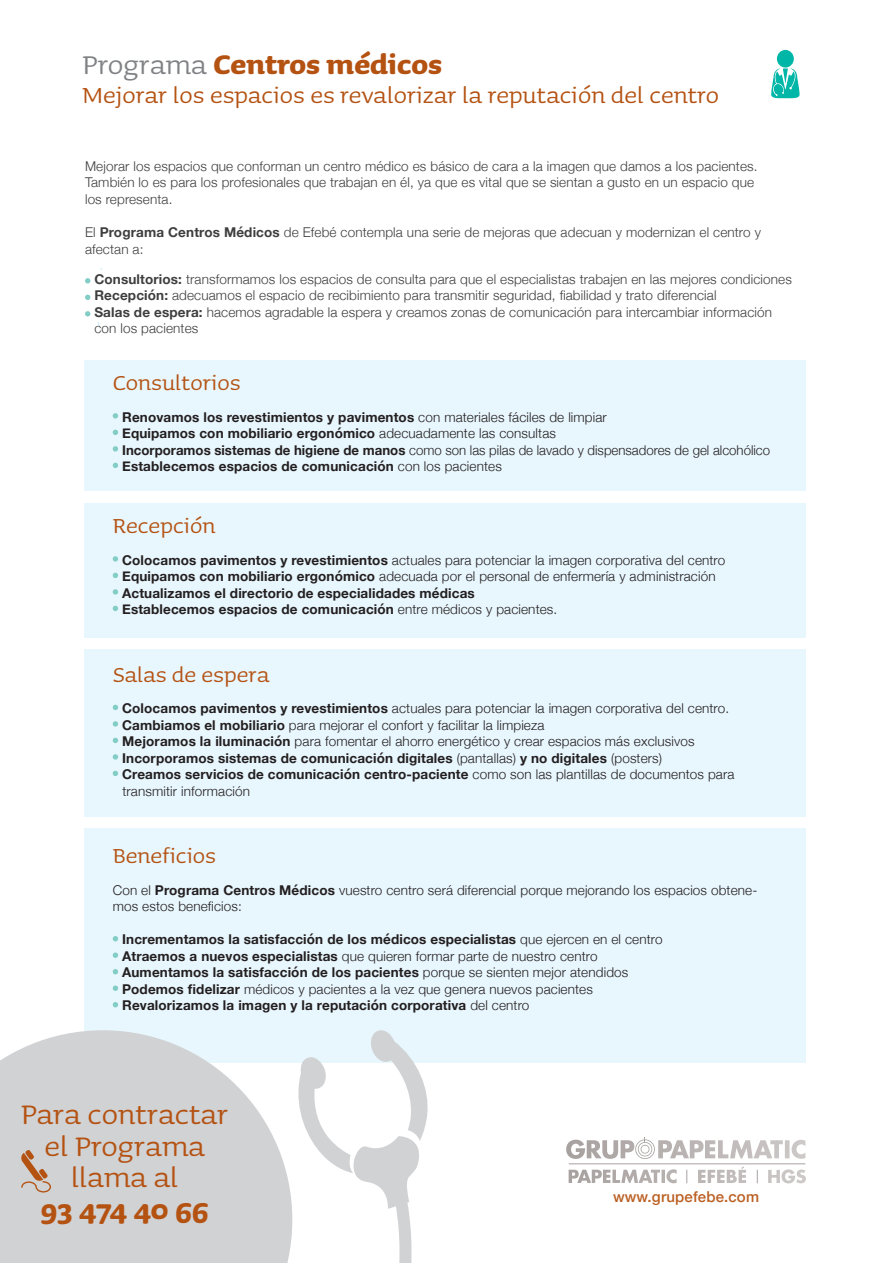
<style>
.page{position:relative;width:893px;height:1263px;background:#fff}
.page>*{position:absolute;margin:0;border:0;box-sizing:border-box;transform-origin:0 0}
.t1{font:35.7px/32px "Sauna";color:#b45212;text-align:center}
.t2{font:700 35.7px "Sauna";color:#b45212}
.t3{font:700 34.2px "Sauna";color:#b45212}
.t4{font:29.1px "Sauna";color:#b45212}
.t5{font:27px "Sauna";color:#b45212}
.t6{font:500 15px "Helvetica Neue";letter-spacing:.01em;color:#bb6023}
.t7{font:300 13.5px/16.5px "Helvetica Neue";letter-spacing:.01em;color:#231f20}
.t8{font:700 13.5px "Helvetica Neue";letter-spacing:.01em;color:#231f20}
.t9{font:300 13.5px "Helvetica Neue";letter-spacing:.01em;color:#3e3e3f}
.s1{font-weight:400;color:#808285}
.s2{font-weight:700}
.s3{font-weight:300}
</style>
<div class="page">
<div style="left:85px;top:829px;width:721px;height:234px;background:#e8f6fd"></div>
<div style="left:0;top:1032px;width:74px;height:231px;background:#d1d2d4"></div>
<svg style="left:113px;top:936px;width:5px;height:5px"></svg>
<svg style="left:113px;top:952px;width:5px;height:6px"></svg>
<svg style="left:113px;top:969px;width:5px;height:5px"></svg>
<svg style="left:113px;top:985px;width:5px;height:6px"></svg>
<svg style="left:113px;top:1002px;width:5px;height:5px"></svg>
<svg style="left:85px;top:278px;width:5px;height:5px"></svg>
<svg style="left:85px;top:295px;width:5px;height:5px"></svg>
<svg style="left:85px;top:311px;width:5px;height:5px"></svg>
<div style="left:85px;top:360px;width:721px;height:131px;background:#e8f6fd"></div>
<svg style="left:113px;top:413px;width:5px;height:5px"></svg>
<svg style="left:113px;top:430px;width:5px;height:5px"></svg>
<svg style="left:113px;top:446px;width:5px;height:5px"></svg>
<svg style="left:113px;top:463px;width:5px;height:5px"></svg>
<div style="left:85px;top:649px;width:721px;height:167px;background:#e8f6fd"></div>
<div style="left:85px;top:503px;width:721px;height:134px;background:#e8f6fd"></div>
<svg style="left:113px;top:705px;width:5px;height:5px"></svg>
<svg style="left:113px;top:721px;width:5px;height:5px"></svg>
<svg style="left:113px;top:738px;width:5px;height:5px"></svg>
<svg style="left:113px;top:754px;width:5px;height:5px"></svg>
<svg style="left:113px;top:771px;width:5px;height:5px"></svg>
<svg style="left:113px;top:556px;width:5px;height:6px"></svg>
<svg style="left:113px;top:573px;width:5px;height:5px"></svg>
<svg style="left:113px;top:589px;width:5px;height:6px"></svg>
<svg style="left:113px;top:606px;width:5px;height:5px"></svg>
<svg style="left:566px;top:1137px;width:239px;height:46px"></svg>
<div style="left:777px;top:50px;width:17px;height:18px;background:#00b6a7;border-radius:50%"></div>
<svg style="left:771px;top:68px;width:28px;height:30px"></svg>
<svg style="left:20px;top:1150px;width:31px;height:42px"></svg>
<svg style="left:74px;top:1030px;width:354px;height:233px"></svg>
<p class="t3" style="left:83px;top:46px;width:361px"><span class="s1">Programa</span> Centros médicos</p>
<p class="t4" style="left:83px;top:79px;width:638px">Mejorar los espacios es revalorizar la reputación del centro</p>
<p class="t9" style="left:85px;top:155px;width:674px">Mejorar los espacios que conforman un centro médico es básico de cara a la imagen que damos a los pacientes.</p>
<p class="t9" style="left:85px;top:172px;width:671px">También lo es para los profesionales que trabajan en él, ya que es vital que se sientan a gusto en un espacio que</p>
<p class="t9" style="left:85px;top:188px;width:89px">los representa.</p>
<p class="t9" style="left:85px;top:221px;width:677px">El <span class="s2">Programa Centros Médicos</span> de Efebé contempla una serie de mejoras que adecuan y modernizan el centro y</p>
<p class="t9" style="left:85px;top:238px;width:60px">afectan a:</p>
<p class="t9" style="left:94px;top:268px;width:699px"><span class="s2">Consultorios:</span> transformamos los espacios de consulta para que el especialistas trabajen en las mejores condiciones</p>
<p class="t9" style="left:94px;top:284px;width:624px"><span class="s2">Recepción:</span> adecuamos el espacio de recibimiento para transmitir seguridad, fiabilidad y trato diferencial</p>
<p class="t9" style="left:94px;top:301px;width:679px"><span class="s2">Salas de espera:</span> hacemos agradable la espera y creamos zonas de comunicación para intercambiar información</p>
<p class="t9" style="left:94px;top:317px;width:105px">con los pacientes</p>
<p class="t5" style="left:113px;top:368px;width:130px">Consultorios</p>
<p class="t8" style="left:122px;top:406px;width:486px">Renovamos los revestimientos y pavimentos <span class="s3">con materiales fáciles de limpiar</span></p>
<p class="t8" style="left:122px;top:423px;width:435px">Equipamos con mobiliario ergonómico <span class="s3">adecuadamente las consultas</span></p>
<p class="t7" style="left:122px;top:440px;width:650px"><span class="s2">Incorporamos sistemas de higiene de manos</span> como son las pilas de lavado y dispensadores de gel alcohólico</p>
<p class="t8" style="left:122px;top:456px;width:381px">Establecemos espacios de comunicación <span class="s3">con los pacientes</span></p>
<p class="t5" style="left:113px;top:511px;width:104px">Recepción</p>
<p class="t7" style="left:122px;top:550px;width:605px"><span class="s2">Colocamos pavimentos y revestimientos</span> actuales para potenciar la imagen corporativa del centro</p>
<p class="t7" style="left:122px;top:567px;width:595px"><span class="s2">Equipamos con mobiliario ergonómico</span> adecuada por el personal de enfermería y administración</p>
<p class="t8" style="left:122px;top:582px;width:354px">Actualizamos el directorio de especialidades médicas</p>
<p class="t8" style="left:122px;top:599px;width:437px">Establecemos espacios de comunicación <span class="s3">entre médicos y pacientes.</span></p>
<p class="t5" style="left:113px;top:660px;width:158px">Salas de espera</p>
<p class="t7" style="left:122px;top:699px;width:609px"><span class="s2">Colocamos pavimentos y revestimientos</span> actuales para potenciar la imagen corporativa del centro.</p>
<p class="t7" style="left:122px;top:715px;width:424px"><span class="s2">Cambiamos el mobiliario</span> para mejorar el confort y facilitar la limpieza</p>
<p class="t7" style="left:122px;top:732px;width:574px"><span class="s2">Mejoramos la iluminación</span> para fomentar el ahorro energético y crear espacios más exclusivos</p>
<p class="t8" style="left:122px;top:747px;width:542px">Incorporamos sistemas de comunicación digitales <span class="s3">(pantallas)</span> y no digitales <span class="s3">(posters)</span></p>
<p class="t8" style="left:122px;top:764px;width:614px">Creamos servicios de comunicación centro-paciente <span class="s3">como son las plantillas de documentos para</span></p>
<p class="t7" style="left:122px;top:781px;width:129px">transmitir información</p>
<p class="t5" style="left:113px;top:841px;width:105px">Beneficios</p>
<p class="t7" style="left:113px;top:881px;width:646px">Con el <span class="s2">Programa Centros Médicos</span> vuestro centro será diferencial porque mejorando los espacios obtene&shy;mos estos beneficios:</p>
<p class="t8" style="left:122px;top:929px;width:542px">Incrementamos la satisfacción de los médicos especialistas <span class="s3">que ejercen en el centro</span></p>
<p class="t7" style="left:122px;top:947px;width:477px"><span class="s2">Atraemos a nuevos especialistas</span> que quieren formar parte de nuestro centro</p>
<p class="t8" style="left:122px;top:962px;width:508px">Aumentamos la satisfacción de los pacientes <span class="s3">porque se sienten mejor atendidos</span></p>
<p class="t7" style="left:122px;top:980px;width:472px"><span class="s2">Podemos fidelizar</span> médicos y pacientes a la vez que genera nuevos pacientes</p>
<p class="t8" style="left:122px;top:995px;width:409px">Revalorizamos la imagen y la reputación corporativa <span class="s3">del centro</span></p>
<p class="t1" style="left:21px;top:1098px;width:209px">Para contractar el Programa</p>
<p class="t1" style="left:71px;top:1162px;width:109px">llama al</p>
<p class="t2" style="left:41px;top:1190px;width:169px">93 474 40 66</p>
<p class="t6" style="left:613px;top:1185px;width:148px">www.grupefebe.com</p>
</div>
